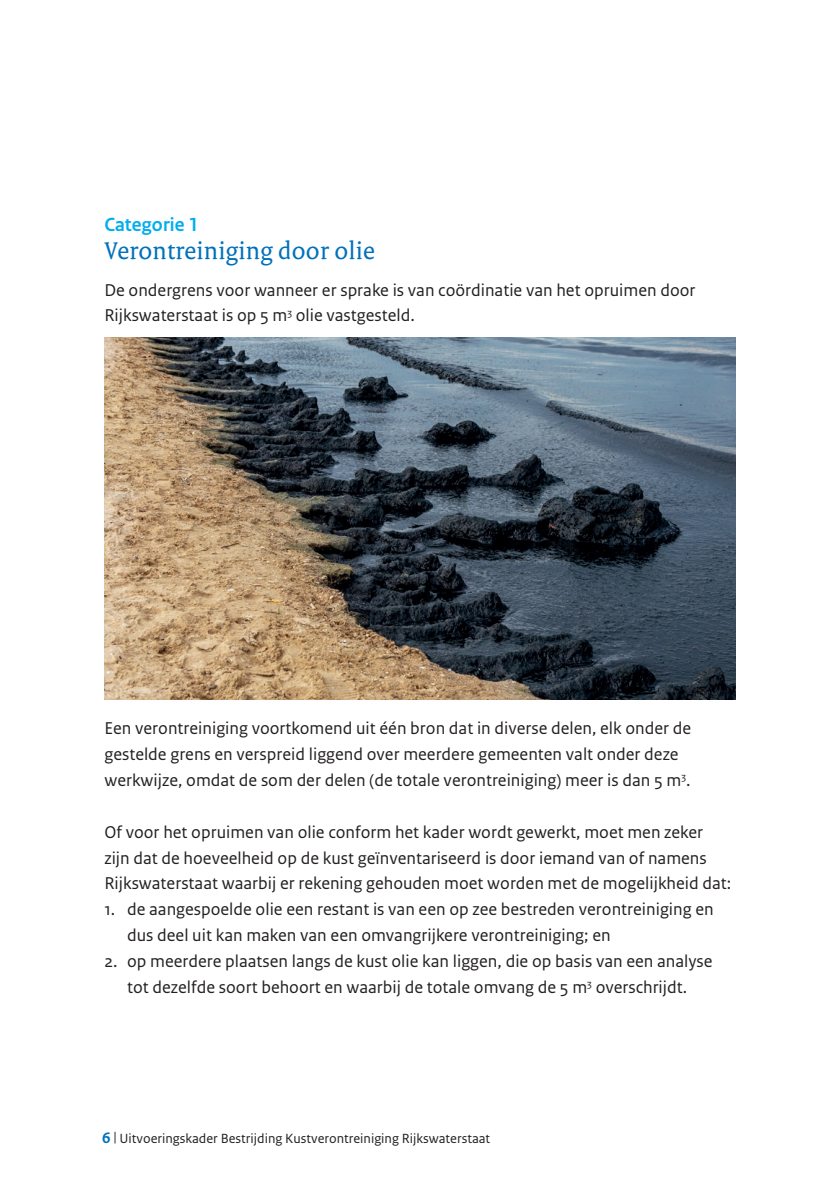
<style>
.page{position:relative;width:840px;height:1191px;background:#fff}
.page>*{position:absolute;margin:0;border:0;box-sizing:border-box;transform-origin:0 0}
.t1{font:26px "Rijksoverheid Serif";letter-spacing:.01em;color:#0071bb}
.t2{font:700 20px "Rijksoverheid Sans Heading";letter-spacing:.01em;color:#00aeef}
.t3{font:18px/25.8px "Rijksoverheid Sans Text";color:#231f20}
.t4{font:14px "Rijksoverheid Sans Text";color:#231f20}
.s1{font-weight:700;font-size:16px;color:#0071bb}
</style>
<div class="page">
<img style="left:104px;top:338px;width:631px;height:361px">
<p class="t2" style="left:104px;top:213px;width:96px">Categorie 1</p>
<h1 class="t1" style="left:104px;top:234px;width:272px">Verontreiniging door olie</h1>
<p class="t3" style="left:104px;top:277px;width:592px">De ondergrens voor wanneer er sprake is van coördinatie van het opruimen door<br>Rijkswaterstaat is op 5 m<sup>3</sup> olie vastgesteld.</p>
<p class="t3" style="left:104px;top:716px;width:588px">Een verontreiniging voortkomend uit één bron dat in diverse delen, elk onder de gestelde grens en verspreid liggend over meerdere gemeenten valt onder deze werkwijze, omdat de som der delen (de totale verontreiniging) meer is dan 5 m<sup>3</sup>.</p>
<p class="t3" style="left:104px;top:819px;width:628px">Of voor het opruimen van olie conform het kader wordt gewerkt, moet men zeker zijn dat de hoeveelheid op de kust geïnventariseerd is door iemand van of namens<br>Rijkswaterstaat waarbij er rekening gehouden moet worden met de mogelijkheid dat:</p>
<p class="t3" style="left:127px;top:896px;width:587px;text-indent:-23px">1. de aangespoelde olie een restant is van een op zee bestreden verontreiniging en dus deel uit kan maken van een omvangrijkere verontreiniging; en</p>
<p class="t3" style="left:104px;top:948px;width:609px;text-align:center">2. op meerdere plaatsen langs de kust olie kan liggen, die op basis van een analyse tot dezelfde soort behoort en waarbij de totale omvang de 5 m<sup>3</sup> overschrijdt.</p>
<p class="t4" style="left:102px;top:1130px;width:389px"><span class="s1">6</span> | Uitvoeringskader Bestrijding Kustverontreiniging Rijkswaterstaat</p>
</div>
